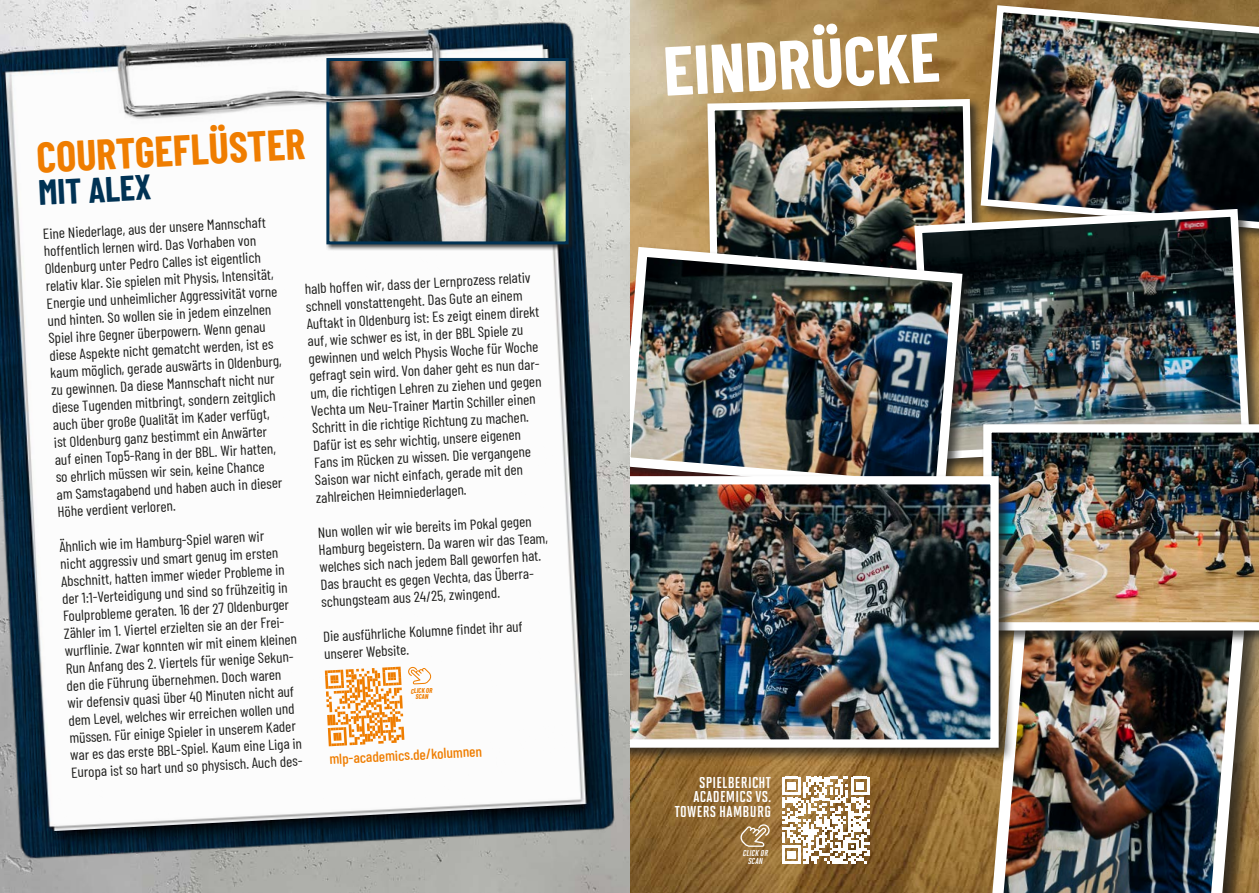
<style>
.page{position:relative;width:1259px;height:893px;background:#fff}
.page>*{position:absolute;margin:0;border:0;box-sizing:border-box;transform-origin:0 0}
.t1{font:700 69.3px "Barlow Condensed";color:#fff}
.t2{font:700 42.15px "Barlow Condensed";color:#ef7d00}
.t3{font:700 34.5px "Barlow Condensed";color:#003254}
.t4{font:700 15.75px/14.2px "Solano Gothic Pro MVB";letter-spacing:.02em;color:#fff;text-align:right}
.t5{font:14.55px/17.4px "Barlow Condensed";color:#1d1d1b}
.t6{font:500 14.55px "Barlow Condensed";color:#ef7d00}
.t7{font:italic 700 8.7px/7.6px "Solano Gothic Pro MVB";color:#fff;text-align:center}
.t8{font:italic 700 6.75px/6px "Barlow Condensed";color:#ef7d00;text-align:center}
</style>
<div class="page">
<img style="left:0;top:0;width:1259px;height:893px">
<img style="left:704px;top:95px;width:272px;height:147px">
<img style="left:985px;top:645px;width:268px;height:248px">
<img style="left:977px;top:2px;width:282px;height:205px">
<img style="left:910px;top:205px;width:343px;height:259px">
<div style="left:980px;top:422px;width:279px;height:223px;background:#1d1d1b;opacity:.75"></div>
<img style="left:983px;top:424px;width:276px;height:206px">
<div style="left:618px;top:245px;width:358px;height:262px;background:#1d1d1b;opacity:.75"></div>
<img style="left:692px;top:242px;width:275px;height:232px">
<svg style="left:782px;top:776px;width:87px;height:88px"></svg>
<svg style="left:740px;top:824px;width:29px;height:23px"></svg>
<div style="left:602px;top:474px;width:412px;height:289px;background:#1d1d1b;opacity:.75"></div>
<img style="left:692px;top:485px;width:297px;height:254px">
<div style="left:604px;top:476px;width:394px;height:272px;border:8px solid #fff"></div>
<img style="left:0;top:0;width:692px;height:886px">
<div style="left:325px;top:57px;width:250px;height:194px;background:#1d1d1b;opacity:.8"></div>
<img style="left:330px;top:62px;width:234px;height:178px">
<div style="left:326px;top:58px;width:242px;height:186px;border:3px solid #003254"></div>
<img style="left:176px;top:4px;width:368px;height:133px">
<svg style="left:325px;top:667px;width:106px;height:79px"></svg>
<h2 class="t2" style="left:35px;top:128px;width:270px;rotate:-3deg">COURTGEFLÜSTER</h2>
<h3 class="t3" style="left:37px;top:168px;width:114px;rotate:-3deg">MIT ALEX</h3>
<p class="t5" style="left:42px;top:224px;width:233px;rotate:-3deg">Eine Niederlage, aus der unsere Mannschaft hoffentlich lernen wird. Das Vorhaben von Oldenburg unter Pedro Calles ist eigentlich relativ klar. Sie spielen mit Physis, Intensität, Energie und unheimlicher Aggressivität vorne und hinten. So wollen sie in jedem einzelnen Spiel ihre Gegner überpowern. Wenn genau diese Aspekte nicht gematcht werden, ist es kaum möglich, gerade auswärts in Oldenburg, zu gewinnen. Da diese Mannschaft nicht nur diese Tugenden mitbringt, sondern zeitglich auch über große Qualität im Kader verfügt, ist Oldenburg ganz bestimmt ein Anwärter auf einen Top5-Rang in der BBL. Wir hatten, so ehrlich müssen wir sein, keine Chance<br>am Samstagabend und haben auch in dieser Höhe verdient verloren.</p>
<p class="t5" style="left:59px;top:537px;width:234px;rotate:-3deg">Ähnlich wie im Hamburg-Spiel waren wir nicht aggressiv und smart genug im ersten Abschnitt, hatten immer wieder Probleme in der 1:1-Verteidigung und sind so frühzeitig in Foulprobleme geraten. 16 der 27 Oldenburger Zähler im 1. Viertel erzielten sie an der Frei&shy;wurfl inie. Zwar konnten wir mit einem kleinen Run Anfang des 2. Viertels für wenige Sekun&shy;den die Führung übernehmen. Doch waren wir defensiv quasi über 40 Minuten nicht auf dem Level, welches wir erreichen wollen und müssen. Für einige Spieler in unserem Kader war es das erste BBL-Spiel. Kaum eine Liga in Europa ist so hart und so physisch. Auch des-</p>
<p class="t5" style="left:304px;top:279px;width:234px;rotate:-3deg">halb hoffen wir, dass der Lernprozess relativ schnell vonstattengeht. Das Gute an einem Auftakt in Oldenburg ist: Es zeigt einem direkt auf, wie schwer es ist, in der BBL Spiele zu gewinnen und welch Physis Woche für Woche gefragt sein wird. Von daher geht es nun dar&shy;um, die richtigen Lehren zu ziehen und gegen Vechta um Neu-Trainer Martin Schiller einen Schritt in die richtige Richtung zu machen.<br>Dafür ist es sehr wichtig, unsere eigenen Fans im Rücken zu wissen. Die vergangene Saison war nicht einfach, gerade mit den zahlreichen Heimniederlagen.</p>
<p class="t5" style="left:317px;top:523px;width:231px;rotate:-3deg">Nun wollen wir wie bereits im Pokal gegen Hamburg begeistern. Da waren wir das Team, welches sich nach jedem Ball geworfen hat.<br>Das braucht es gegen Vechta, das Überra&shy;schungsteam aus 24/25, zwingend.</p>
<p class="t5" style="left:323px;top:627px;width:201px;rotate:-3deg">Die ausführliche Kolumne fi ndet ihr auf unserer Website.</p>
<p class="t8" style="left:410px;top:688px;width:23px;rotate:-3deg">CLICK OR<br>SCAN</p>
<p class="t6" style="left:329px;top:749px;width:154px;rotate:-3deg">mlp-academics.de/kolumnen</p>
<h1 class="t1" style="left:661px;top:22px;width:278px;rotate:-3deg">EINDRÜCKE</h1>
<p class="t4" style="left:675px;top:775px;width:98px">SPIELBERICHT<br>ACADEMICS VS.<br>TOWERS HAMBURG</p>
<p class="t7" style="left:742px;top:849px;width:29px">CLICK OR<br>SCAN</p>
</div>
